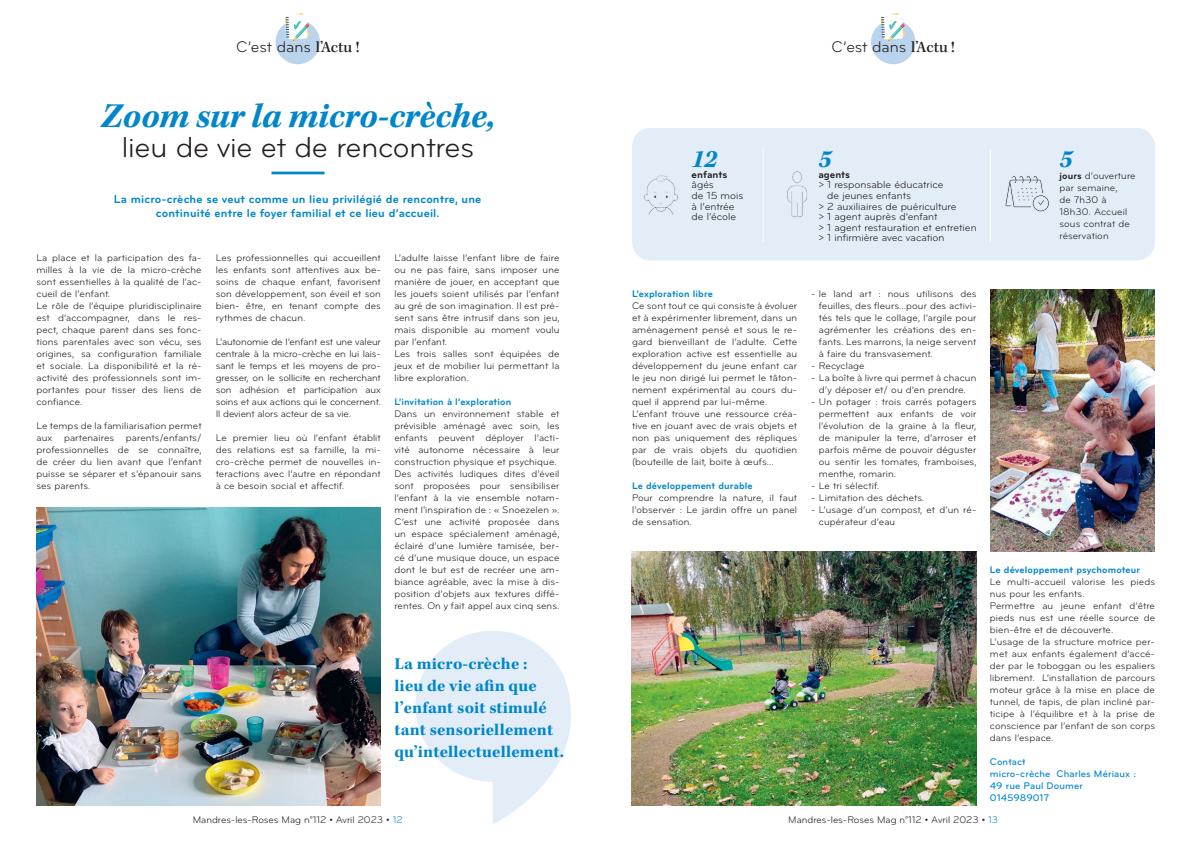
<style>
.page{position:relative;width:1191px;height:842px;background:#fff}
.page>*{position:absolute;margin:0;border:0;box-sizing:border-box;transform-origin:0 0}
.t1{font:italic 700 36px "Kepler Std";letter-spacing:-.015em;color:#0086cb}
.t2{font:30px "Bryant";letter-spacing:-.01em;color:#231f20}
.t3{font:italic 700 25.7px "Kepler Std";color:#0086cb}
.t4{font:700 17px/22px "Kepler Std";letter-spacing:.01em;color:#0086cb}
.t5{font:16px "Bryant";color:#231f20}
.t6{font:700 12px/14px "Bryant";letter-spacing:.01em;color:#0086cb;text-align:center}
.t7{font:10.6px/10.6px "Bryant";color:#231f20}
.t8{font:700 10.6px "Bryant";color:#231f20}
.texte_2_bold{font:10px/12px "Bryant";letter-spacing:.01em;color:#231f20;text-align:justify}
.t9{font:700 10px "Bryant";letter-spacing:.01em;color:#0086cb}
.t10{font:500 10px "Bryant";letter-spacing:.01em;color:#0086cb}
.s1{font-family:"Kepler Std";font-weight:500}
.s2{font-weight:700}
.s3{color:#0086cb}
</style>
<div class="page">
<svg style="left:380px;top:631px;width:191px;height:193px;fill:#e3edf8"></svg>
<div style="left:275px;top:20px;width:45px;height:44px;background:#bbd4ed;border-radius:50%"></div>
<div style="left:871px;top:20px;width:44px;height:44px;background:#bbd4ed;border-radius:50%"></div>
<svg style="left:285px;top:13px;width:25px;height:28px"></svg>
<svg style="left:880px;top:13px;width:25px;height:28px"></svg>
<hr style="left:271px;top:172px;width:53px;height:2px;background:#0086cb">
<img style="left:36px;top:507px;width:344px;height:299px">
<img style="left:990px;top:289px;width:165px;height:263px">
<img style="left:631px;top:552px;width:345px;height:254px">
<div style="left:632px;top:128px;width:523px;height:132px;background:#e3edf8;border-radius:18px"></div>
<hr style="left:990px;top:149px;width:1px;height:93px;background:#fff">
<hr style="left:763px;top:149px;width:1px;height:93px;background:#fff">
<svg style="left:1005px;top:176px;width:44px;height:36px"></svg>
<svg style="left:787px;top:171px;width:21px;height:46px"></svg>
<svg style="left:644px;top:175px;width:34px;height:40px"></svg>
<p class="t5" style="left:236px;top:37px;width:125px">C’est dans <span class="s1">l’Actu !</span></p>
<p class="t5" style="left:831px;top:37px;width:125px">C’est dans <span class="s1">l’Actu !</span></p>
<p class="t1" style="left:101px;top:96px;width:396px">Zoom sur la micro-crèche,</p>
<p class="t2" style="left:122px;top:130px;width:353px">lieu de vie et de rencontres</p>
<p class="t6" style="left:114px;top:192px;width:369px">La micro-crèche se veut comme un lieu privilégié de rencontre, une continuité entre le foyer familial et ce lieu d’accueil.</p>
<p class="texte_2_bold" style="left:36px;top:252px;width:167px">La place et la participation des fa&shy;milles à la vie de la micro-crèche sont essentielles à la qualité de l’ac&shy;cueil de l’enfant.</p>
<p class="texte_2_bold" style="left:36px;top:300px;width:167px">Le rôle de l’équipe pluridisciplinaire est d’accompagner, dans le res&shy;pect, chaque parent dans ses fonc&shy;tions parentales avec son vécu, ses origines, sa configuration familiale et sociale. La disponibilité et la ré&shy;activité des professionnels sont im&shy;portantes pour tisser des liens de confiance.</p>
<p class="texte_2_bold" style="left:36px;top:420px;width:167px">Le temps de la familiarisation permet aux partenaires parents/enfants/ professionnelles de se connaître, de créer du lien avant que l’enfant puisse se séparer et s’épanouir sans ses parents.</p>
<p class="texte_2_bold" style="left:216px;top:252px;width:167px">Les professionnelles qui accueillent les enfants sont attentives aux be&shy;soins de chaque enfant, favorisent son développement, son éveil et son bien- être, en tenant compte des rythmes de chacun.</p>
<p class="texte_2_bold" style="left:216px;top:336px;width:167px">L’autonomie de l’enfant est une valeur centrale à la micro-crèche en lui lais&shy;sant le temps et les moyens de pro&shy;gresser, on le sollicite en recherchant son adhésion et participation aux soins et aux actions qui le concernent.<br>Il devient alors acteur de sa vie.</p>
<p class="texte_2_bold" style="left:216px;top:432px;width:167px">Le premier lieu où l’enfant établit des relations est sa famille, la mi&shy;cro-crèche permet de nouvelles in&shy;teractions avec l’autre en répondant à ce besoin social et affectif.</p>
<p class="texte_2_bold" style="left:394px;top:252px;width:167px">L’adulte laisse l’enfant libre de faire ou ne pas faire, sans imposer une manière de jouer, en acceptant que les jouets soient utilisés par l’enfant au gré de son imagination. Il est pré&shy;sent sans être intrusif dans son jeu, mais disponible au moment voulu par l’enfant.</p>
<p class="texte_2_bold" style="left:394px;top:348px;width:167px">Les trois salles sont équipées de jeux et de mobilier lui permettant la libre exploration.</p>
<p class="t9" style="left:394px;top:395px;width:118px">L’invitation à l’exploration</p>
<p class="texte_2_bold" style="left:394px;top:408px;width:167px">Dans un environnement stable et prévisible aménagé avec soin, les enfants peuvent déployer l’acti&shy;vité autonome nécessaire à leur construction physique et psychique.</p>
<p class="texte_2_bold" style="left:394px;top:468px;width:167px">Des activités ludiques dites d’éveil sont proposées pour sensibiliser l’enfant à la vie ensemble notam&shy;ment l’inspiration de : « Snoezelen ».</p>
<p class="texte_2_bold" style="left:394px;top:516px;width:167px">C’est une activité proposée dans un espace spécialement aménagé, éclairé d’une lumière tamisée, ber&shy;cé d’une musique douce, un espace dont le but est de recréer une am&shy;biance agréable, avec la mise à dis&shy;position d’objets aux textures diffé&shy;rentes. On y fait appel aux cinq sens.</p>
<p class="t4" style="left:394px;top:653px;width:171px">La micro-crèche :<br>lieu de vie afin que l’enfant soit stimulé tant sensoriellement qu’intellectuellement.</p>
<p class="t3" style="left:691px;top:145px;width:27px">12</p>
<p class="t7" style="left:691px;top:169px;width:53px"><span class="s2">enfants </span>âgés<br>de 15 mois à l’entrée de l’école</p>
<p class="t3" style="left:818px;top:145px;width:14px">5</p>
<p class="t8" style="left:818px;top:168px;width:33px">agents</p>
<p class="t7" style="left:827px;top:180px;width:118px;text-indent:-9px">&gt; 1 responsable éducatrice de jeunes enfants</p>
<p class="t7" style="left:818px;top:201px;width:140px">&gt; 2 auxiliaires de puériculture</p>
<p class="t7" style="left:818px;top:211px;width:121px">&gt; 1 agent auprès d’enfant</p>
<p class="t7" style="left:818px;top:222px;width:160px">&gt; 1 agent restauration et entretien</p>
<p class="t7" style="left:818px;top:233px;width:128px">&gt; 1 infirmière avec vacation</p>
<p class="t3" style="left:1059px;top:145px;width:14px">5</p>
<p class="texte_2_bold" style="left:1059px;top:170px;width:78px;text-align:left"><span class="s2">jours</span> d’ouverture par semaine,<br>de 7h30 à<br>18h30. Accueil sous contrat de réservation</p>
<p class="t9" style="left:632px;top:287px;width:82px">L’exploration libre</p>
<p class="texte_2_bold" style="left:632px;top:300px;width:167px">Ce sont tout ce qui consiste à évoluer et à expérimenter librement, dans un aménagement pensé et sous le re&shy;gard bienveillant de l’adulte. Cette exploration active est essentielle au développement du jeune enfant car le jeu non dirigé lui permet le tâton&shy;nement expérimental au cours du&shy;quel il apprend par lui-même.</p>
<p class="texte_2_bold" style="left:632px;top:408px;width:167px">L’enfant trouve une ressource créa&shy;tive en jouant avec de vrais objets et non pas uniquement des répliques par de vrais objets du quotidien (bouteille de lait, boite à œufs…</p>
<p class="t9" style="left:632px;top:479px;width:122px">Le développement durable</p>
<p class="texte_2_bold" style="left:632px;top:492px;width:167px">Pour comprendre la nature, il faut l’observer : Le jardin offre un panel de sensation.</p>
<p class="texte_2_bold" style="left:819px;top:288px;width:159px;text-indent:-8px">- le land art : nous utilisons des feuilles, des fleurs…pour des activi&shy;tés tels que le collage, l’argile pour agrémenter les créations des en&shy;fants. Les marrons, la neige servent à faire du transvasement.</p>
<p class="texte_2_bold" style="left:811px;top:360px;width:55px">- Recyclage</p>
<p class="texte_2_bold" style="left:811px;top:372px;width:167px;text-align:center">- La boîte à livre qui permet à chacun d’y déposer et/ ou d’en prendre.</p>
<p class="texte_2_bold" style="left:819px;top:396px;width:159px;text-indent:-8px">- Un potager : trois carrés potagers permettent aux enfants de voir l’évolution de la graine à la fleur, de manipuler la terre, d’arroser et parfois même de pouvoir déguster ou sentir les tomates, framboises, menthe, romarin.</p>
<p class="texte_2_bold" style="left:811px;top:480px;width:69px">- Le tri sélectif.</p>
<p class="texte_2_bold" style="left:811px;top:492px;width:115px">- Limitation des déchets.</p>
<p class="texte_2_bold" style="left:819px;top:504px;width:159px;text-indent:-8px">- L’usage d’un compost, et d’un ré&shy;cupérateur d’eau</p>
<p class="t9" style="left:990px;top:564px;width:152px">Le développement psychomoteur</p>
<p class="texte_2_bold" style="left:990px;top:576px;width:167px">Le multi-accueil valorise les pieds nus pour les enfants.</p>
<p class="texte_2_bold" style="left:990px;top:600px;width:167px">Permettre au jeune enfant d’être pieds nus est une réelle source de bien-être et de découverte.</p>
<p class="texte_2_bold" style="left:990px;top:636px;width:167px">L’usage de la structure motrice per&shy;met aux enfants également d’accé&shy;der par le toboggan ou les espaliers librement. L’installation de parcours moteur grâce à la mise en place de tunnel, de tapis, de plan incliné par&shy;ticipe à l’équilibre et à la prise de conscience par l’enfant de son corps dans l’espace.</p>
<p class="t10" style="left:990px;top:756px;width:37px">Contact</p>
<p class="t10" style="left:990px;top:768px;width:147px">micro-crèche Charles Mériaux :</p>
<p class="t10" style="left:990px;top:780px;width:94px">49 rue Paul Doumer</p>
<p class="t10" style="left:990px;top:792px;width:61px">0145989017</p>
<p class="texte_2_bold" style="left:193px;top:814px;width:211px">Mandres-les-Roses Mag n°112 • Avril 2023 • <span class="s3">12</span></p>
<p class="texte_2_bold" style="left:788px;top:814px;width:211px">Mandres-les-Roses Mag n°112 • Avril 2023 • <span class="s3">13</span></p>
</div>
